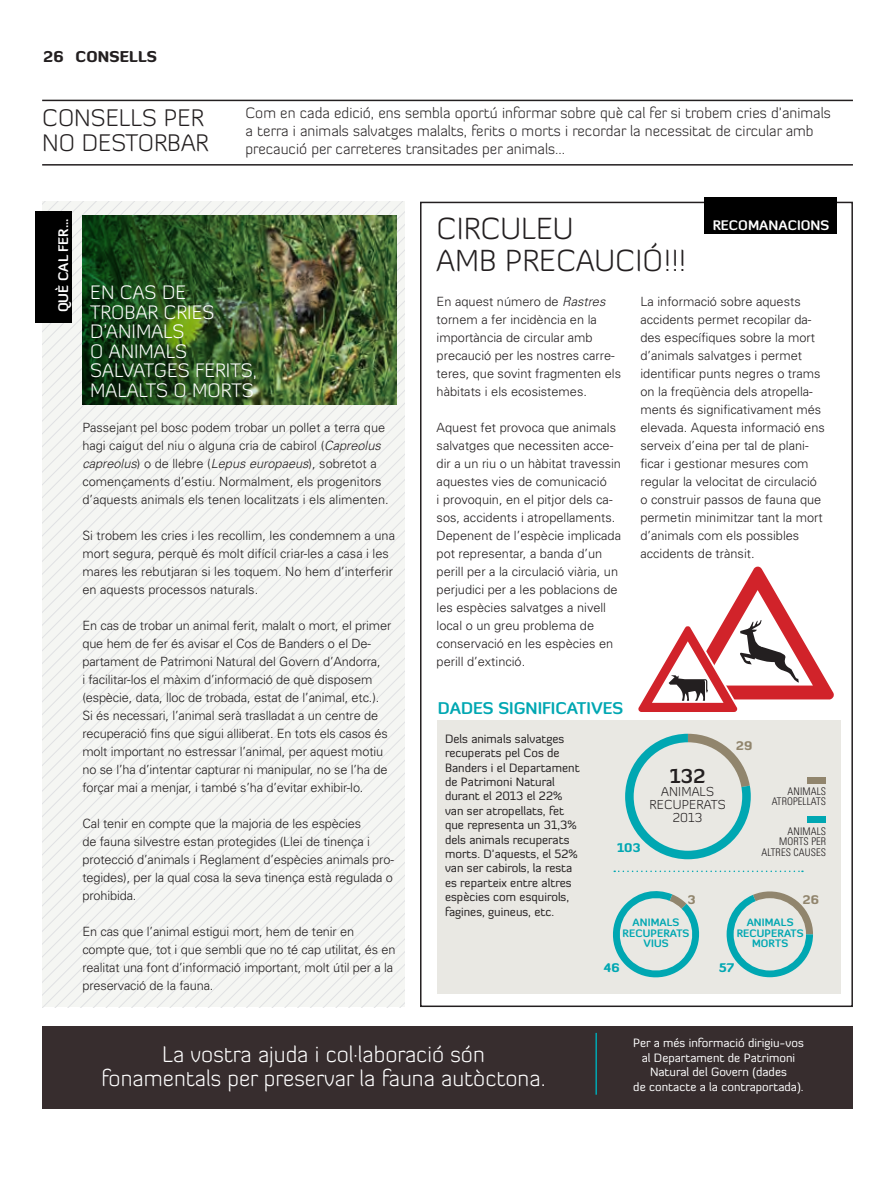
<style>
.page{position:relative;width:893px;height:1190px;background:#fff}
.page>*{position:absolute;margin:0;border:0;box-sizing:border-box;transform-origin:0 0}
.t1{font:300 30.45px/32.1px "Diavlo";color:#231f20}
.t2{font:300 24px/25.5px "Diavlo";color:#231f20}
.t3{font:300 22.5px/24px "Diavlo";color:#fff;text-align:center}
.t4{font:300 19.5px/19.5px "Diavlo";color:#fff}
.t5{font:700 19.5px "Diavlo";color:#231f20}
.t6{font:700 16.5px "Diavlo";color:#00a7b2}
.t7{font:300 15px/18px "Diavlo";color:#231f20}
.t8{font:900 15px "Diavlo";letter-spacing:.01em;color:#231f20}
.t9{font:700 13.5px "Diavlo";color:#fff}
.t10{font:300 13.05px "Diavlo";color:#231f20}
.t11{font:300 12.75px/18px "Univers";color:#231f20}
.t12{font:12px/14.4px "Diavlo";color:#231f20}
.t13{font:12px/14.4px "Diavlo";color:#fff;text-align:center}
.t14{font:900 12px "Diavlo";letter-spacing:.01em;color:#00a7b2}
.t15{font:900 12px "Diavlo";color:#91856d}
.t16{font:300 condensed 10.5px/10.5px "Univers";letter-spacing:.01em;color:#231f20;text-align:right}
.t17{font:700 10.5px "Diavlo";letter-spacing:.01em;color:#00a7b2}
.s1{font-style:italic}
</style>
<div class="page">
<div style="left:420px;top:202px;width:432px;height:805px;border:2px solid #231f20"></div>
<svg style="left:43px;top:409px;width:362px;height:13px"></svg>
<svg style="left:43px;top:422px;width:362px;height:13px"></svg>
<svg style="left:43px;top:435px;width:362px;height:12px"></svg>
<svg style="left:43px;top:447px;width:362px;height:13px"></svg>
<svg style="left:43px;top:460px;width:362px;height:13px"></svg>
<svg style="left:43px;top:473px;width:362px;height:13px"></svg>
<svg style="left:43px;top:486px;width:362px;height:12px"></svg>
<svg style="left:43px;top:498px;width:362px;height:13px"></svg>
<svg style="left:43px;top:511px;width:362px;height:13px"></svg>
<svg style="left:43px;top:524px;width:362px;height:13px"></svg>
<svg style="left:43px;top:537px;width:362px;height:12px"></svg>
<svg style="left:43px;top:549px;width:362px;height:13px"></svg>
<svg style="left:43px;top:562px;width:362px;height:13px"></svg>
<svg style="left:43px;top:575px;width:362px;height:13px"></svg>
<svg style="left:43px;top:588px;width:362px;height:12px"></svg>
<svg style="left:43px;top:600px;width:362px;height:13px"></svg>
<svg style="left:43px;top:613px;width:362px;height:13px"></svg>
<svg style="left:43px;top:626px;width:362px;height:13px"></svg>
<svg style="left:43px;top:639px;width:362px;height:12px"></svg>
<svg style="left:43px;top:651px;width:362px;height:13px"></svg>
<svg style="left:43px;top:664px;width:362px;height:13px"></svg>
<svg style="left:43px;top:677px;width:362px;height:13px"></svg>
<svg style="left:43px;top:690px;width:362px;height:13px"></svg>
<svg style="left:43px;top:703px;width:362px;height:12px"></svg>
<svg style="left:43px;top:715px;width:362px;height:13px"></svg>
<svg style="left:43px;top:728px;width:362px;height:13px"></svg>
<svg style="left:43px;top:741px;width:362px;height:13px"></svg>
<svg style="left:43px;top:754px;width:362px;height:12px"></svg>
<svg style="left:43px;top:766px;width:362px;height:13px"></svg>
<svg style="left:43px;top:779px;width:362px;height:13px"></svg>
<svg style="left:43px;top:792px;width:362px;height:13px"></svg>
<svg style="left:43px;top:805px;width:362px;height:12px"></svg>
<svg style="left:43px;top:817px;width:362px;height:13px"></svg>
<svg style="left:43px;top:830px;width:362px;height:13px"></svg>
<svg style="left:43px;top:843px;width:362px;height:13px"></svg>
<svg style="left:43px;top:856px;width:362px;height:12px"></svg>
<svg style="left:43px;top:868px;width:362px;height:13px"></svg>
<svg style="left:43px;top:881px;width:362px;height:13px"></svg>
<svg style="left:43px;top:894px;width:362px;height:113px"></svg>
<div style="left:43px;top:1026px;width:809px;height:82px;background:#372d2e"></div>
<svg style="left:35px;top:202px;width:370px;height:121px"></svg>
<hr style="left:595px;top:1033px;width:1px;height:61px;background:#00a7b2">
<hr style="left:42px;top:164px;width:810px;height:2px;background:#231f20">
<hr style="left:42px;top:100px;width:810px;height:1px;background:#231f20">
<div style="left:703px;top:197px;width:133px;height:37px;background:#000"></div>
<div style="left:437px;top:720px;width:403px;height:273px;background:#e9e8e3"></div>
<svg style="left:625px;top:734px;width:125px;height:125px;background:#8ac5c4"></svg>
<div style="left:633px;top:742px;width:108px;height:109px;background:#e9e8e3;border-radius:50%"></div>
<img style="left:289px;top:215px;width:107px;height:190px">
<svg style="left:608px;top:888px;width:95px;height:93px;background:#bddad8"></svg>
<svg style="left:726px;top:885px;width:86px;height:92px;background:#98c7c4"></svg>
<div style="left:733px;top:898px;width:72px;height:72px;background:#e9e8e3;border-radius:50%"></div>
<svg style="left:614px;top:870px;width:188px;height:2px"></svg>
<div style="left:807px;top:777px;width:18px;height:7px;background:#91856d"></div>
<div style="left:807px;top:816px;width:18px;height:7px;background:#00a7b2"></div>
<svg style="left:638px;top:566px;width:196px;height:146px"></svg>
<img style="left:82px;top:215px;width:207px;height:190px">
<p class="t8" style="left:43px;top:47px;width:115px">26 CONSELLS</p>
<p class="t2" style="left:42px;top:104px;width:168px">CONSELLS PER<br>NO DESTORBAR</p>
<p class="t7" style="left:245px;top:103px;width:586px">Com en cada edició, ens sembla oportú informar sobre què cal fer si trobem cries d’animals a terra i animals salvatges malalts, ferits o morts i recordar la necessitat de circular amb precaució per carreteres transitades per animals...</p>
<p class="t9" style="left:55px;top:312px;width:95px;rotate:-90deg">QUÈ CAL FER...</p>
<p class="t4" style="left:90px;top:282px;width:168px">EN CAS DE<br>TROBAR CRIES<br>D’ANIMALS<br>O ANIMALS<br>SALVATGES FERITS,<br>MALALTS O MORTS</p>
<p class="t11" style="left:82px;top:418px;width:308px">Passejant pel bosc podem trobar un pollet a terra que hagi caigut del niu o alguna cria de cabirol (<span class="s1">Capreolus capreolus</span>) o de llebre (<span class="s1">Lepus europaeus</span>), sobretot a començaments d’estiu. Normalment, els progenitors d’aquests animals els tenen localitzats i els alimenten.</p>
<p class="t11" style="left:82px;top:526px;width:314px">Si trobem les cries i les recollim, les condemnem a una mort segura, perquè és molt difícil criar-les a casa i les mares les rebutjaran si les toquem. No hem d’interferir en aquests processos naturals.</p>
<p class="t11" style="left:82px;top:616px;width:310px">En cas de trobar un animal ferit, malalt o mort, el primer que hem de fer és avisar el Cos de Banders o el De&shy;partament de Patrimoni Natural del Govern d’Andorra,<br>i facilitar-los el màxim d’informació de què disposem (espècie, data, lloc de trobada, estat de l’animal, etc.).<br>Si és necessari, l’animal serà traslladat a un centre de recuperació fins que sigui alliberat. En tots els casos és molt important no estressar l’animal, per aquest motiu no se l’ha d’intentar capturar ni manipular, no se l’ha de forçar mai a menjar, i també s’ha d’evitar exhibir-lo.</p>
<p class="t11" style="left:82px;top:814px;width:313px">Cal tenir en compte que la majoria de les espècies<br>de fauna silvestre estan protegides (Llei de tinença i protecció d’animals i Reglament d’espècies animals pro&shy;tegides), per la qual cosa la seva tinença està regulada o prohibida.</p>
<p class="t11" style="left:82px;top:922px;width:315px">En cas que l’animal estigui mort, hem de tenir en compte que, tot i que sembli que no té cap utilitat, és en realitat una font d’informació important, molt útil per a la preservació de la fauna.</p>
<p class="t1" style="left:436px;top:212px;width:251px">CIRCULEU<br>AMB PRECAUCIÓ!!!</p>
<p class="t9" style="left:712px;top:217px;width:10px">REC</p>
<p class="t9" style="left:738px;top:217px;width:92px">OMANACIONS</p>
<p class="t11" style="left:436px;top:292px;width:186px">En aquest número de <span class="s1">Rastres </span>tornem a fer incidència en la importància de circular amb precaució per les nostres carre&shy;teres, que sovint fragmenten els hàbitats i els ecosistemes.</p>
<p class="t11" style="left:436px;top:418px;width:186px">Aquest fet provoca que animals salvatges que necessiten acce&shy;dir a un riu o un hàbitat travessin aquestes vies de comunicació<br>i provoquin, en el pitjor dels ca&shy;sos, accidents i atropellaments.<br>Depenent de l’espècie implicada pot representar, a banda d’un perill per a la circulació viària, un perjudici per a les poblacions de les espècies salvatges a nivell local o un greu problema de conservació en les espècies en perill d’extinció.</p>
<p class="t6" style="left:437px;top:698px;width:186px">DADES SI GNI FICATIVES</p>
<p class="t11" style="left:640px;top:292px;width:186px">La informació sobre aquests accidents permet recopilar da&shy;des específiques sobre la mort d’animals salvatges i permet identificar punts negres o trams on la freqüència dels atropella&shy;ments és significativament més elevada. Aquesta informació ens serveix d’eina per tal de plani&shy;ficar i gestionar mesures com regular la velocitat de circulació o construir passos de fauna que permetin minimitzar tant la mort d’animals com els possibles accidents de trànsit.</p>
<p class="t12" style="left:445px;top:731px;width:136px">Dels animals salvatges recuperats pel Cos de<br>Banders i el Departament de Patrimoni Natural durant el 2013 el 22% van ser atropellats, fet que representa un 31,3% dels animals recuperats morts. D’aquests, el 52% van ser cabirols, la resta es reparteix entre altres espècies com esquirols, fagines, guineus, etc.</p>
<p class="t14" style="left:616px;top:839px;width:25px">103</p>
<p class="t5" style="left:669px;top:763px;width:37px">132</p>
<p class="t10" style="left:661px;top:783px;width:9px">animals</p>
<p class="t10" style="left:649px;top:796px;width:9px">recuperats</p>
<p class="t10" style="left:672px;top:809px;width:31px">2013</p>
<p class="t15" style="left:736px;top:737px;width:18px">29</p>
<p class="t16" style="left:771px;top:786px;width:56px">ANIMALS<br>ATROPELLATS</p>
<p class="t16" style="left:761px;top:826px;width:66px">ANIMALS<br>MORTS PER<br>ALTRES CAUSES</p>
<p class="t15" style="left:687px;top:892px;width:9px">3</p>
<p class="t15" style="left:802px;top:892px;width:18px">26</p>
<p class="t17" style="left:632px;top:916px;width:15px">ANIM</p>
<p class="t17" style="left:659px;top:916px;width:21px">ALS</p>
<p class="t17" style="left:622px;top:926px;width:68px">RECUPERATS</p>
<p class="t17" style="left:643px;top:937px;width:26px">VIUS</p>
<p class="t17" style="left:746px;top:916px;width:15px">ANIM</p>
<p class="t17" style="left:773px;top:916px;width:21px">ALS</p>
<p class="t17" style="left:736px;top:926px;width:68px">RECUPERATS</p>
<p class="t17" style="left:751px;top:937px;width:37px">MO RTS</p>
<p class="t14" style="left:603px;top:960px;width:17px">46</p>
<p class="t14" style="left:718px;top:960px;width:16px">57</p>
<p class="t3" style="left:101px;top:1041px;width:445px">La vostra ajuda i col·laboració són fonamentals per preservar la fauna autòctona.</p>
<p class="t13" style="left:633px;top:1036px;width:172px">Per a més informació dirigiu-vos al Departament de Patrimoni<br>Natural del Govern (dades<br>de contacte a la contraportada).</p>
</div>
